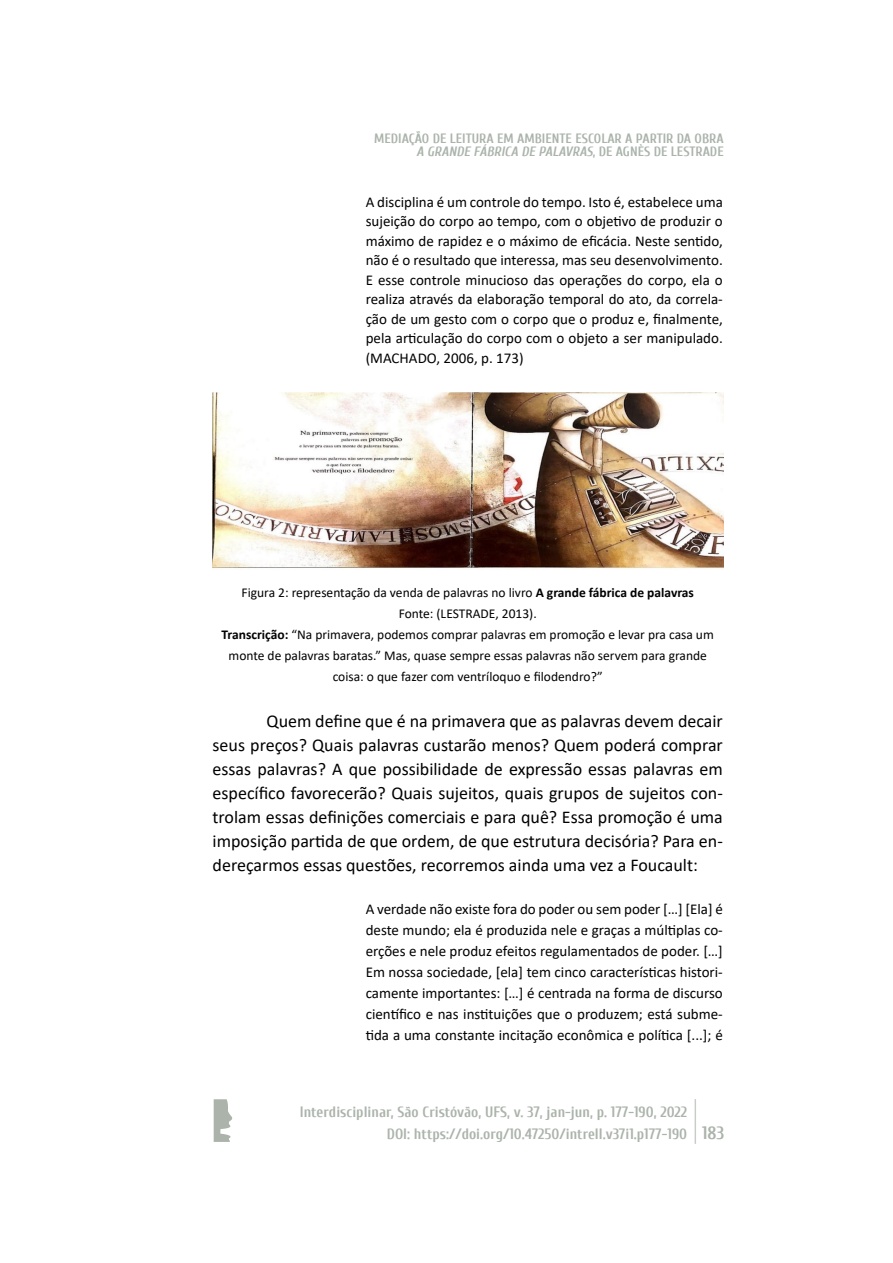
<style>
.page{position:relative;width:893px;height:1263px;background:#fff}
.page>*{position:absolute;margin:0;border:0;box-sizing:border-box;transform-origin:0 0}
.t1{font:18px/24px "Calibri";color:#000;text-align:justify}
.t2{font:15px/19.5px "Calibri";color:#000;text-align:justify}
.t3{font:700 15px/21.6px "Cuprum";color:#abb3ab}
.t4{font:13.5px/21px "Calibri";color:#000;text-align:center}
.t5{font:700 13.5px/13.5px "Cuprum";color:#abb3ab;text-align:right}
.s1{font-style:italic}
.s2{font-weight:700}
.s3{font-size:25.5px}
.s4{font-size:24px}
.s5{font-size:18px}
</style>
<div class="page">
<svg style="left:214px;top:1099px;width:18px;height:43px"></svg>
<img style="left:213px;top:393px;width:511px;height:176px">
<p class="t5" style="left:374px;top:131px;width:351px">MEDIAÇÃO DE LEITURA EM AMBIENTE ESCOLAR A PARTIR DA OBRA<br><span class="s1">A GRANDE FÁBRICA DE PALAVRAS</span>, DE AGNÈS DE LESTRADE</p>
<p class="t2" style="left:366px;top:192px;width:359px">A disciplina é um controle do tempo. Isto é, estabelece uma sujeição do corpo ao tempo, com o objetivo de produzir o máximo de rapidez e o máximo de eficácia. Neste sentido, não é o resultado que interessa, mas seu desenvolvimento.<br>E esse controle minucioso das operações do corpo, ela o realiza através da elaboração temporal do ato, da correla&shy;ção de um gesto com o corpo que o produz e, finalmente, pela articulação do corpo com o objeto a ser manipulado. (MACHADO, 2006, p. 173)</p>
<p class="t4" style="left:222px;top:581px;width:494px">Figura 2: representação da venda de palavras no livro <span class="s2">A grande fábrica de palavras<br></span>Fonte: (LESTRADE, 2013).<br><span class="s2">Transcrição:</span> “Na primavera, podemos comprar palavras em promoção e levar pra casa um monte de palavras baratas.” Mas, quase sempre essas palavras não servem para grande coisa: o que fazer com ventríloquo e filodendro?”</p>
<p class="t1" style="left:213px;top:708px;width:512px;text-indent:54px">Quem define que é na primavera que as palavras devem decair seus preços? Quais palavras custarão menos? Quem poderá comprar essas palavras? A que possibilidade de expressão essas palavras em específico favorecerão? Quais sujeitos, quais grupos de sujeitos con&shy;trolam essas definições comerciais e para quê? Essa promoção é uma imposição partida de que ordem, de que estrutura decisória? Para en&shy;dereçarmos essas questões, recorremos ainda uma vez a Foucault:</p>
<p class="t2" style="left:366px;top:898px;width:359px;line-height:21px">A verdade não existe fora do poder ou sem poder […] [Ela] é deste mundo; ela é produzida nele e graças a múltiplas co&shy;erções e nele produz efeitos regulamentados de poder. […] Em nossa sociedade, [ela] tem cinco características histori&shy;camente importantes: […] é centrada na forma de discurso científico e nas instituições que o produzem; está subme&shy;tida a uma constante incitação econômica e política [...]; é</p>
<p class="t3" style="left:387px;top:1101px;width:339px;text-indent:-87px">Interdisciplinar, São Cristóvão, UFS, v. 37, jan-jun, p. 177-190, 2022 <span class="s3">|<br></span>DOI: https://doi.org/10.47250/intrell.v37i1.p177-190 <span class="s4">|</span> <span class="s5">183</span></p>
</div>
